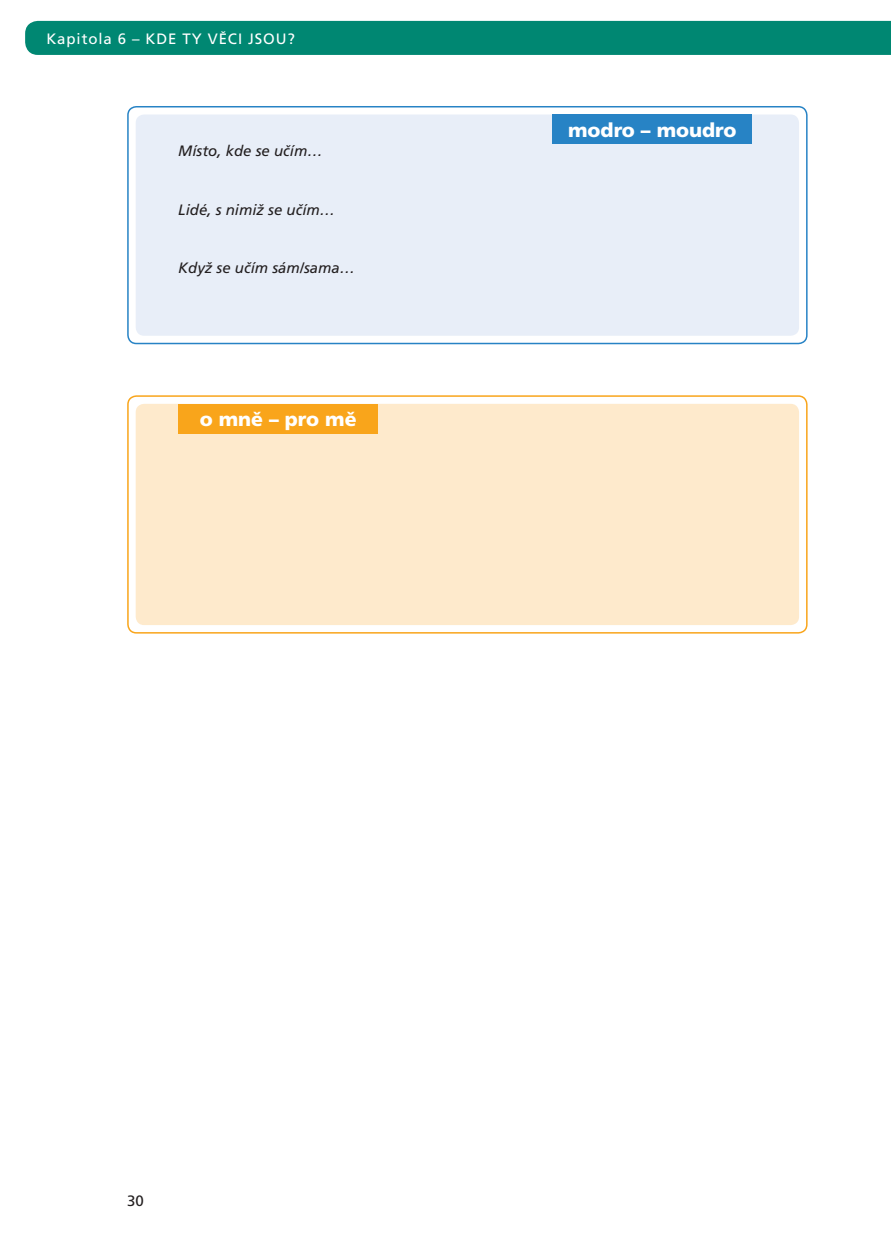
<style>
.page{position:relative;width:891px;height:1260px;background:#fff}
.page>*{position:absolute;margin:0;border:0;box-sizing:border-box;transform-origin:0 0}
.t1{font:900 19.5px "Frutiger CE";color:#fff}
.t2{font:italic 15px "Frutiger CE";color:#231f20}
.t3{font:15px "Frutiger CE";letter-spacing:.06em;color:#fff}
.t4{font:15px "Frutiger CE";color:#231f20}
</style>
<div class="page">
<div style="left:25px;top:21px;width:866px;height:34px;background:#008772"></div>
<div style="left:127px;top:395px;width:680px;height:238px;border:2px solid #f9a51b;border-radius:9px"></div>
<div style="left:127px;top:106px;width:680px;height:238px;border:2px solid #2783c5;border-radius:9px"></div>
<div style="left:136px;top:114px;width:663px;height:222px;background:#e8eef8;border-radius:9px"></div>
<div style="left:136px;top:404px;width:663px;height:221px;background:#feeacc;border-radius:9px"></div>
<div style="left:552px;top:114px;width:200px;height:30px;background:#2783c5"></div>
<div style="left:178px;top:404px;width:200px;height:29px;background:#f9a51b"></div>
<p class="t3" style="left:46px;top:30px;width:250px">Kapitola 6 – KDE TY VĚCI JSOU?</p>
<p class="t2" style="left:178px;top:142px;width:146px">Místo, kde se učím…</p>
<p class="t2" style="left:178px;top:201px;width:158px">Lidé, s nimiž se učím…</p>
<p class="t2" style="left:178px;top:259px;width:178px">Když se učím sám/sama…</p>
<p class="t1" style="left:200px;top:408px;width:158px">o mně – pro mě</p>
<p class="t1" style="left:568px;top:119px;width:170px">modro – moudro</p>
<p class="t4" style="left:127px;top:1191px;width:18px">30</p>
</div>
